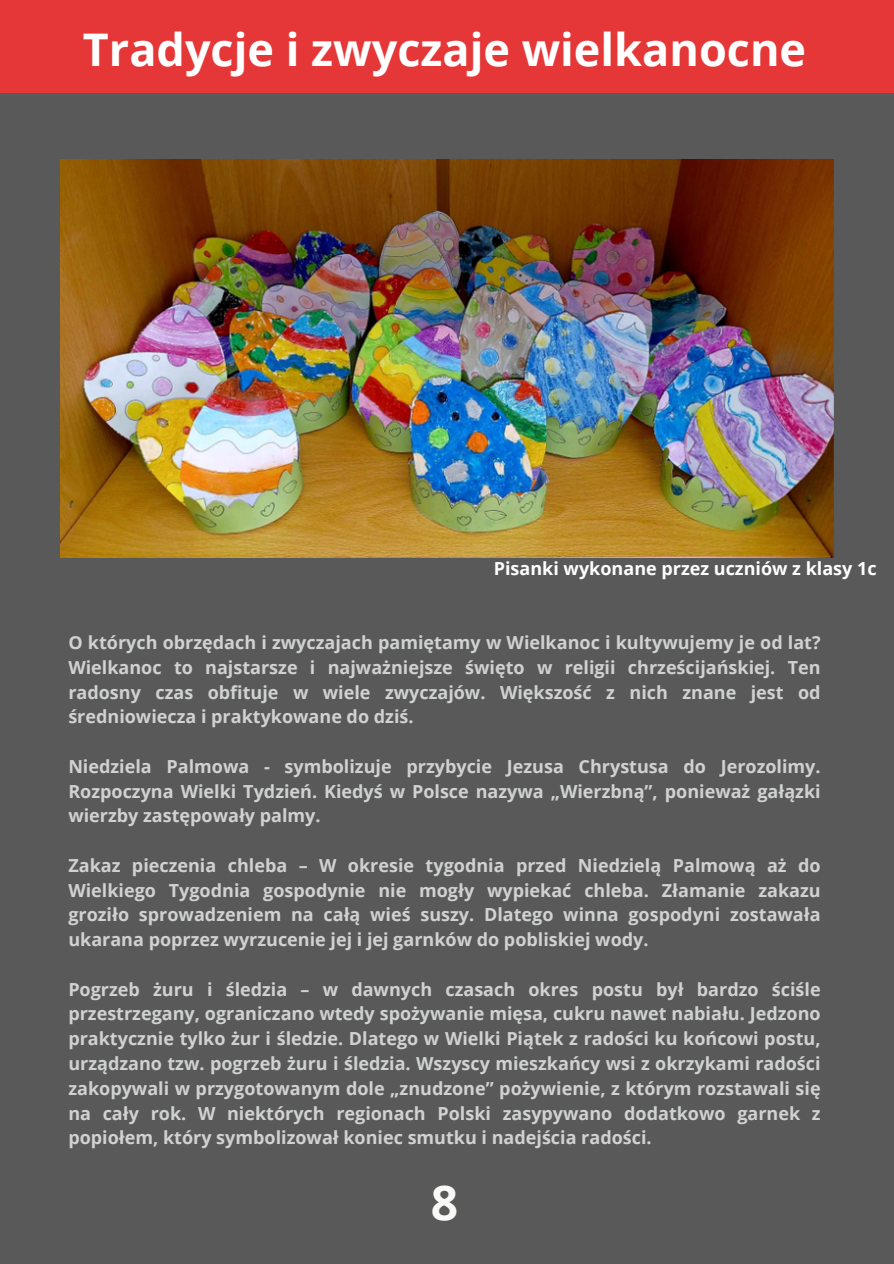
<style>
.page{position:relative;width:894px;height:1264px;background:#fff}
.page>*{position:absolute;margin:0;border:0;box-sizing:border-box;transform-origin:0 0}
.t1{font:700 48px "Open Sans";color:#f9f9f7}
.t2{font:700 45px "Open Sans";color:#fff}
.t3{font:700 18px/24.8px "Open Sans";color:#d0d2d1;text-align:justify}
.t4{font:700 18px "Open Sans";color:#fff}
</style>
<div class="page">
<div style="left:0;top:0;width:893px;height:1263px;background:#595959"></div>
<div style="left:0;top:0;width:893px;height:93px;background:#e53737"></div>
<img style="left:60px;top:159px;width:773px;height:398px">
<p class="t2" style="left:83px;top:18px;width:724px">Tradycje i zwyczaje wielkanocne</p>
<p class="t4" style="left:493px;top:556px;width:384px">Pisanki wykonane przez uczniów z klasy 1c</p>
<p class="t3" style="left:68px;top:629px;width:753px">O których obrzędach i zwyczajach pamiętamy w Wielkanoc i kultywujemy je od lat?<br>Wielkanoc to najstarsze i najważniejsze święto w religii chrześcijańskiej. Ten radosny czas obfituje w wiele zwyczajów. Większość z nich znane jest od średniowiecza i praktykowane do dziś.</p>
<p class="t3" style="left:68px;top:753px;width:753px">Niedziela Palmowa - symbolizuje przybycie Jezusa Chrystusa do Jerozolimy.<br>Rozpoczyna Wielki Tydzień. Kiedyś w Polsce nazywa „Wierzbną”, ponieważ gałązki wierzby zastępowały palmy.</p>
<p class="t3" style="left:68px;top:852px;width:753px">Zakaz pieczenia chleba – W okresie tygodnia przed Niedzielą Palmową aż do Wielkiego Tygodnia gospodynie nie mogły wypiekać chleba. Złamanie zakazu groziło sprowadzeniem na całą wieś suszy. Dlatego winna gospodyni zostawała ukarana poprzez wyrzucenie jej i jej garnków do pobliskiej wody.</p>
<p class="t3" style="left:68px;top:976px;width:753px">Pogrzeb żuru i śledzia – w dawnych czasach okres postu był bardzo ściśle przestrzegany, ograniczano wtedy spożywanie mięsa, cukru nawet nabiału. Jedzono praktycznie tylko żur i śledzie. Dlatego w Wielki Piątek z radości ku końcowi postu, urządzano tzw. pogrzeb żuru i śledzia. Wszyscy mieszkańcy wsi z okrzykami radości zakopywali w przygotowanym dole „znudzone” pożywienie, z którym rozstawali się na cały rok. W niektórych regionach Polski zasypywano dodatkowo garnek z popiołem, który symbolizował koniec smutku i nadejścia radości.</p>
<p class="t1" style="left:430px;top:1169px;width:29px">8</p>
</div>
